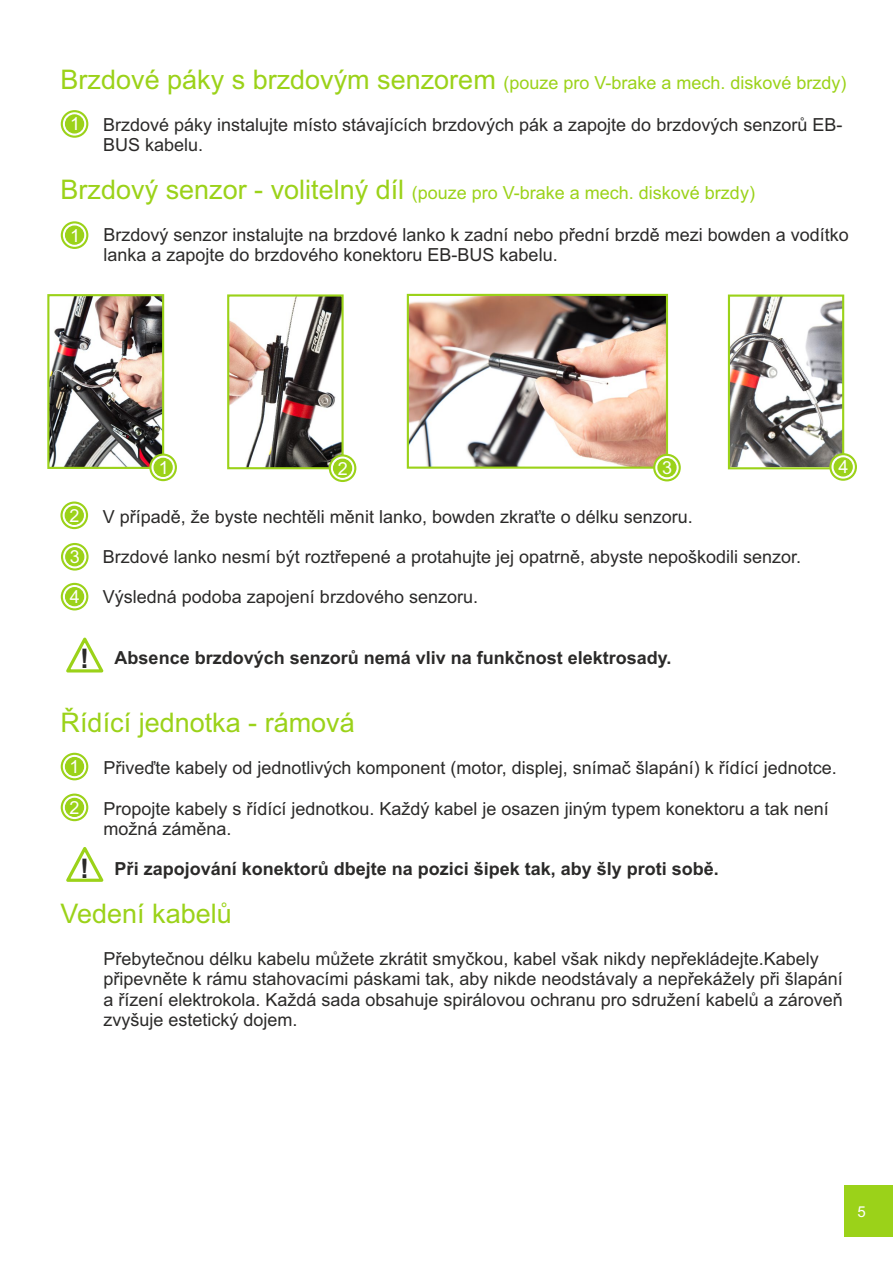
<style>
.page{position:relative;width:893px;height:1263px;background:#fff}
.page>*{position:absolute;margin:0;border:0;box-sizing:border-box;transform-origin:0 0}
.t1{font:27px "Arial";color:#9bd219}
.t2{font:700 27px "Arial";color:#2b2a29}
.t3{font:18px/20.1px "Arial";color:#2b2a29}
.t4{font:18px "Arial";color:#9bd219}
.t5{font:700 18px "Arial";color:#2b2a29}
.t6{font:18px "Arial";color:#fefefe}
.t7{font:15px "Arial";color:#fefefe}
.s1{font-size:27px}
</style>
<div class="page">
<div style="left:845px;top:1186px;width:48px;height:51px;background:#9bd219"></div>
<svg style="left:61px;top:110px;width:27px;height:28px"></svg>
<div style="left:65px;top:114px;width:19px;height:20px;background:#9bd219;border:1px solid #9bd219;border-radius:50%"></div>
<svg style="left:61px;top:221px;width:27px;height:28px"></svg>
<div style="left:65px;top:225px;width:19px;height:20px;background:#9bd219;border:1px solid #9bd219;border-radius:50%"></div>
<img style="left:50px;top:297px;width:111px;height:169px">
<img style="left:230px;top:297px;width:111px;height:169px">
<img style="left:410px;top:297px;width:255px;height:169px">
<img style="left:731px;top:297px;width:110px;height:169px">
<div style="left:728px;top:294px;width:116px;height:175px;border:2px solid #9bd219"></div>
<div style="left:407px;top:294px;width:261px;height:175px;border:2px solid #9bd219"></div>
<div style="left:227px;top:294px;width:117px;height:175px;border:2px solid #9bd219"></div>
<div style="left:47px;top:294px;width:117px;height:175px;border:2px solid #9bd219"></div>
<svg style="left:149px;top:453px;width:28px;height:28px"></svg>
<div style="left:153px;top:458px;width:20px;height:19px;background:#9bd219;border:1px solid #9bd219;border-radius:50%"></div>
<svg style="left:61px;top:543px;width:28px;height:28px"></svg>
<div style="left:65px;top:547px;width:19px;height:19px;background:#9bd219;border:1px solid #9bd219;border-radius:50%"></div>
<svg style="left:60px;top:501px;width:28px;height:28px"></svg>
<div style="left:65px;top:506px;width:19px;height:19px;background:#9bd219;border:1px solid #9bd219;border-radius:50%"></div>
<svg style="left:61px;top:583px;width:27px;height:27px"></svg>
<div style="left:65px;top:587px;width:19px;height:19px;background:#9bd219;border:1px solid #9bd219;border-radius:50%"></div>
<svg style="left:329px;top:454px;width:27px;height:28px"></svg>
<div style="left:333px;top:459px;width:19px;height:19px;background:#9bd219;border:1px solid #9bd219;border-radius:50%"></div>
<svg style="left:653px;top:454px;width:28px;height:27px"></svg>
<div style="left:657px;top:458px;width:20px;height:19px;background:#9bd219;border:1px solid #9bd219;border-radius:50%"></div>
<svg style="left:829px;top:453px;width:28px;height:28px"></svg>
<div style="left:833px;top:457px;width:20px;height:20px;background:#9bd219;border:1px solid #9bd219;border-radius:50%"></div>
<svg style="left:66px;top:637px;width:38px;height:36px"></svg>
<svg style="left:61px;top:753px;width:27px;height:27px"></svg>
<div style="left:65px;top:757px;width:19px;height:19px;background:#9bd219;border:1px solid #9bd219;border-radius:50%"></div>
<svg style="left:61px;top:793px;width:27px;height:28px"></svg>
<div style="left:65px;top:798px;width:19px;height:19px;background:#9bd219;border:1px solid #9bd219;border-radius:50%"></div>
<svg style="left:66px;top:847px;width:38px;height:35px"></svg>
<p class="t4" style="left:61px;top:75px;width:787px"><span class="s1">Brzdové páky s brzdovým senzorem</span> (pouze pro V-brake a mech. diskové brzdy)</p>
<p class="t3" style="left:103px;top:116px;width:741px">Brzdové páky instalujte místo stávajících brzdových pák a zapojte do brzdových senzorů EB-<br>BUS kabelu.</p>
<p class="t4" style="left:61px;top:186px;width:696px"><span class="s1">Brzdový senzor - volitelný díl</span> (pouze pro V-brake a mech. diskové brzdy)</p>
<p class="t3" style="left:103px;top:227px;width:747px">Brzdový senzor instalujte na brzdové lanko k zadní nebo přední brzdě mezi bowden a vodítko lanka a zapojte do brzdového konektoru EB-BUS kabelu.</p>
<p class="t6" style="left:70px;top:117px;width:12px">1</p>
<p class="t6" style="left:70px;top:228px;width:12px">1</p>
<p class="t6" style="left:70px;top:509px;width:12px">2</p>
<p class="t6" style="left:70px;top:550px;width:12px">3</p>
<p class="t6" style="left:70px;top:590px;width:12px">4</p>
<p class="t6" style="left:159px;top:461px;width:12px">1</p>
<p class="t6" style="left:338px;top:462px;width:12px">2</p>
<p class="t6" style="left:662px;top:461px;width:12px">3</p>
<p class="t6" style="left:838px;top:460px;width:12px">4</p>
<p class="t3" style="left:103px;top:508px;width:592px">V případě, že byste nechtěli měnit lanko, bowden zkraťte o délku senzoru.</p>
<p class="t3" style="left:103px;top:548px;width:700px">Brzdové lanko nesmí být roztřepené a protahujte jej opatrně, abyste nepoškodili senzor.</p>
<p class="t3" style="left:103px;top:589px;width:377px">Výsledná podoba zapojení brzdového senzoru.</p>
<h1 class="t2" style="left:80px;top:648px;width:10px">!</h1>
<p class="t5" style="left:115px;top:651px;width:558px">Absence brzdových senzorů nemá vliv na funkčnost elektrosady.</p>
<h1 class="t1" style="left:61px;top:712px;width:296px">Řídící jednotka - rámová</h1>
<p class="t3" style="left:103px;top:759px;width:735px">Přiveďte kabely od jednotlivých komponent (motor, displej, snímač šlapání) k řídící jednotce.</p>
<p class="t3" style="left:103px;top:800px;width:727px">Propojte kabely s řídící jednotkou. Každý kabel je osazen jiným typem konektoru a tak není možná záměna.</p>
<p class="t5" style="left:115px;top:862px;width:606px">Při zapojování konektorů dbejte na pozici šipek tak, aby šly proti sobě.</p>
<h1 class="t1" style="left:61px;top:903px;width:173px">Vedení kabelů</h1>
<p class="t3" style="left:103px;top:951px;width:741px">Přebytečnou délku kabelu můžete zkrátit smyčkou, kabel však nikdy nepřekládejte.Kabely připevněte k rámu stahovacími páskami tak, aby nikde neodstávaly a nepřekážely při šlapání a řízení elektrokola. Každá sada obsahuje spirálovou ochranu pro sdružení kabelů a zároveň zvyšuje estetický dojem.</p>
<p class="t6" style="left:70px;top:760px;width:12px">1</p>
<p class="t6" style="left:70px;top:801px;width:12px">2</p>
<h1 class="t2" style="left:80px;top:858px;width:10px">!</h1>
<p class="t7" style="left:857px;top:1206px;width:10px">5</p>
</div>
